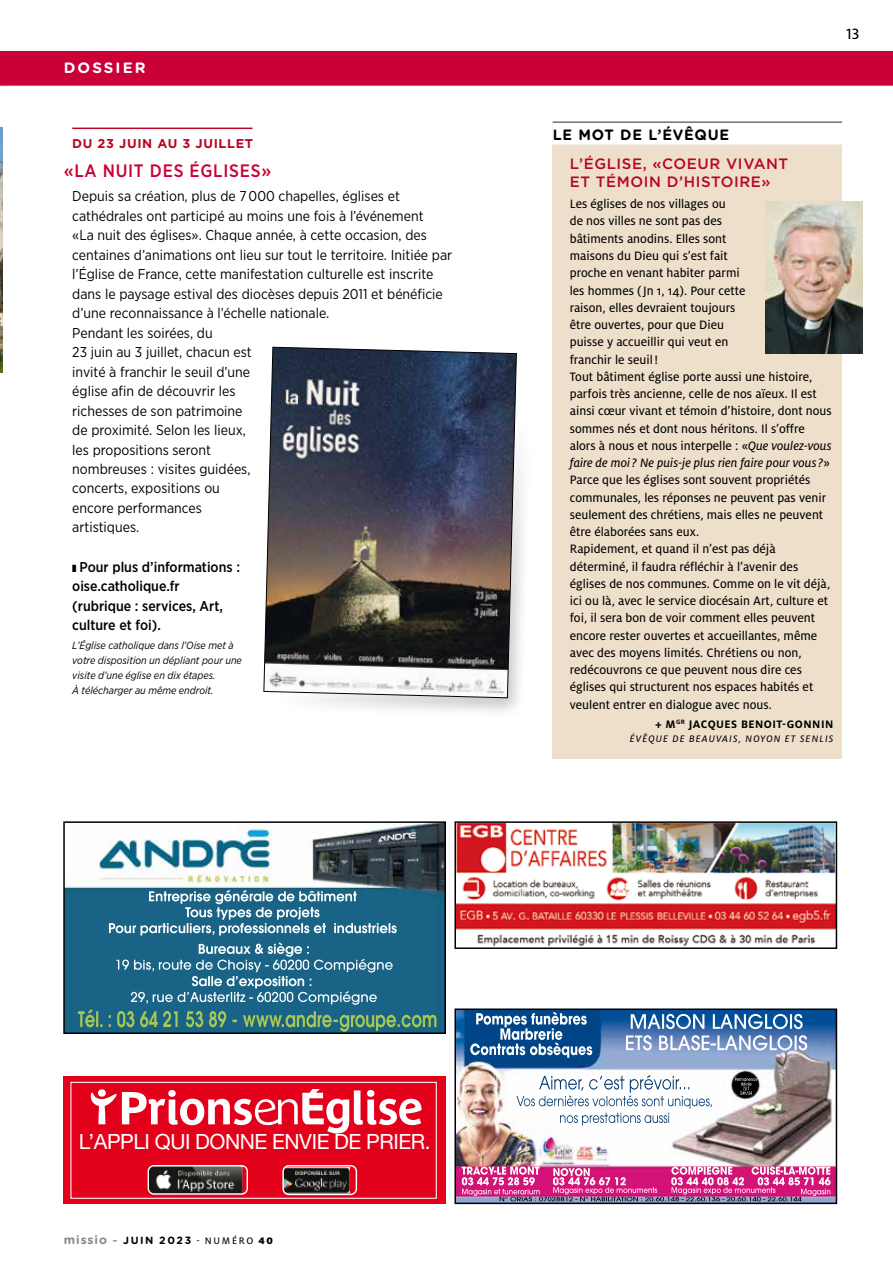
<style>
.page{position:relative;width:893px;height:1263px;background:#fff}
.page>*{position:absolute;margin:0;border:0;box-sizing:border-box;transform-origin:0 0}
.t1{font:21px "Helvetica Neue";letter-spacing:-.02em;color:#fff}
.t2{font:500 18px "Gotham Narrow";letter-spacing:.04em;color:#ca0037}
.t3{font:16.5px "Milo OT Text";color:#000}
.t4{font:500 15px/18px "Gotham";letter-spacing:.04em;color:#b80521}
.t5{font:700 15px "Gotham Rounded";letter-spacing:.05em;color:#000}
.t6{font:700 15px "Gotham Rounded";letter-spacing:.14em;color:#fff}
.t7{font:14.25px/19.5px "Gotham Narrow";color:#000}
.t8{font:500 14.25px/19.5px "Gotham Narrow";color:#000}
.t9{font:13.5px/17.2px "Milo OT Text";color:#000}
.t10{font:13.5px "Milo OT Text Ita";color:#000}
.t11{font:700 12.75px "Gotham";letter-spacing:.05em;color:#b80521}
.t12{font:700 12px "Milo OT";letter-spacing:.04em;color:#000}
.t13{font:italic 10.5px/15px "Gotham Narrow";color:#000}
.t14{font:10.5px "Milo OT Text Ita";letter-spacing:.1em;color:#000}
.t15{font:700 10.5px "Gotham Rounded";letter-spacing:.15em;color:#000}
.s1{font-family:"Milo OT Text Ita"}
.s2{font-family:"Milo OT Text"}
.s3{font-size:12px;color:#87888a}
.s4{font-style:italic;color:#87888a}
.s5{font-family:"Milo OT Text";font-weight:400}
.s6{font-family:"Milo OT";font-weight:900}
</style>
<div class="page">
<img style="left:1px;top:128px;width:1px;height:244px">
<hr style="left:72px;top:128px;width:180px;height:1px;background:#b80521">
<img style="left:0;top:128px;width:1px;height:244px">
<div style="left:553px;top:122px;width:289px;height:637px;background:#eedfca"></div>
<hr style="left:553px;top:122px;width:289px;height:1px;background:#000">
<div style="left:552px;top:123px;width:290px;height:22px;background:#fff"></div>
<img style="left:765px;top:202px;width:97px;height:152px">
<div style="left:271px;top:411px;width:263px;height:308px;background:#000;opacity:.24"></div>
<img style="left:263px;top:347px;width:254px;height:351px">
<div style="left:0;top:51px;width:893px;height:34px;background:#ca0037"></div>
<hr style="left:0;top:85px;width:893px;height:1px;background:#87888a">
<img style="left:457px;top:824px;width:377px;height:122px">
<div style="left:454px;top:821px;width:383px;height:128px;border:2px solid #000"></div>
<img style="left:66px;top:824px;width:377px;height:207px">
<div style="left:63px;top:821px;width:383px;height:213px;border:2px solid #000"></div>
<img style="left:457px;top:1011px;width:377px;height:190px">
<div style="left:454px;top:1008px;width:383px;height:196px;border:2px solid #000"></div>
<div style="left:63px;top:1076px;width:383px;height:128px;background:#e2001a"></div>
<svg style="left:90px;top:1089px;width:332px;height:44px"></svg>
<div style="left:70px;top:1082px;width:367px;height:117px;border:1px solid #fff"></div>
<img style="left:148px;top:1166px;width:94px;height:28px">
<div style="left:148px;top:1165px;width:100px;height:30px;border:1px solid #fff;border-radius:6px"></div>
<img style="left:284px;top:1167px;width:66px;height:26px">
<div style="left:282px;top:1165px;width:75px;height:30px;border:1px solid #fff;border-radius:6px"></div>
<p class="t6" style="left:64px;top:57px;width:83px">DOSSiER</p>
<p class="t11" style="left:72px;top:135px;width:182px">DU 23 JUIN AU 3 JUILLET</p>
<h2 class="t2" style="left:64px;top:160px;width:209px">«LA NUIT DES ÉGLISES»</h2>
<p class="t7" style="left:72px;top:186px;width:381px">Depuis sa création, plus de 7 000 chapelles, églises et cathédrales ont participé au moins une fois à l’événement<br>«La nuit des églises». Chaque année, à cette occasion, des centaines d’animations ont lieu sur tout le territoire. Initiée par l’Église de France, cette manifestation culturelle est inscrite dans le paysage estival des diocèses depuis 2011 et bénéficie d’une reconnaissance à l’échelle nationale.<br>Pendant les soirées, du<br>23 juin au 3 juillet, chacun est<br>invité à franchir le seuil d’une<br>église afin de découvrir les<br>richesses de son patrimoine<br>de proximité. Selon les lieux,<br>les propositions seront<br>nombreuses : visites guidées,<br>concerts, expositions ou<br>encore performances<br>artistiques.</p>
<p class="t8" style="left:72px;top:557px;width:169px;text-indent:7px">Pour plus d’informations : oise.catholique.fr (rubrique : services, Art, culture et foi).</p>
<p class="t13" style="left:72px;top:638px;width:171px">L’Église catholique dans l’Oise met à votre disposition un dépliant pour une visite d’une église en dix étapes.<br>À télécharger au même endroit.</p>
<p class="t3" style="left:846px;top:24px;width:15px">13</p>
<p class="t5" style="left:553px;top:124px;width:178px">LE MOT DE L’ÉVÊQuE</p>
<p class="t4" style="left:570px;top:154px;width:220px">L’ÉGLISE, «COEUR VIVANT<br>ET TÉMOIN D’HISTOIRE»</p>
<p class="t9" style="left:570px;top:195px;width:263px">Les églises de nos villages ou<br>de nos villes ne sont pas des<br>bâtiments anodins. Elles sont<br>maisons du Dieu qui s’est fait<br>proche en venant habiter parmi<br>les hommes (Jn 1, 14). Pour cette<br>raison, elles devraient toujours<br>être ouvertes, pour que Dieu<br>puisse y accueillir qui veut en<br>franchir le seuil !<br>Tout bâtiment église porte aussi une histoire, parfois très ancienne, celle de nos aïeux. Il est ainsi cœur vivant et témoin d’histoire, dont nous sommes nés et dont nous héritons. Il s’offre alors à nous et nous interpelle : «<span class="s1">Que voulez-vous</span></p>
<p class="t10" style="left:570px;top:455px;width:262px">faire de moi ? Ne puis-je plus rien faire pour vous ?<span class="s2">»</span></p>
<p class="t9" style="left:570px;top:472px;width:262px">Parce que les églises sont souvent propriétés communales, les réponses ne peuvent pas venir seulement des chrétiens, mais elles ne peuvent être élaborées sans eux.<br>Rapidement, et quand il n’est pas déjà déterminé, il faudra réfléchir à l’avenir des églises de nos communes. Comme on le vit déjà, ici ou là, avec le service diocésain Art, culture et foi, il sera bon de voir comment elles peuvent encore rester ouvertes et accueillantes, même avec des moyens limités. Chrétiens ou non, redécouvrons ce que peuvent nous dire ces églises qui structurent nos espaces habités et veulent entrer en dialogue avec nous.</p>
<p class="t12" style="left:655px;top:717px;width:180px">+ M<sup>GR</sup> JACQUES BENOIT-GONNIN</p>
<p class="t14" style="left:630px;top:732px;width:205px">ÉVÊQUE DE BEAUVAIS, NOYON ET SENLIS</p>
<h1 class="t1" style="left:79px;top:1129px;width:353px">L’APPLI QUI DONNE ENVIE DE PRIER.</h1>
<p class="t15" style="left:64px;top:1232px;width:211px"><span class="s3">missio</span> <span class="s4">~</span> Juin 2023 <span class="s5">- NUMÉRO</span> <span class="s6">40</span></p>
</div>
